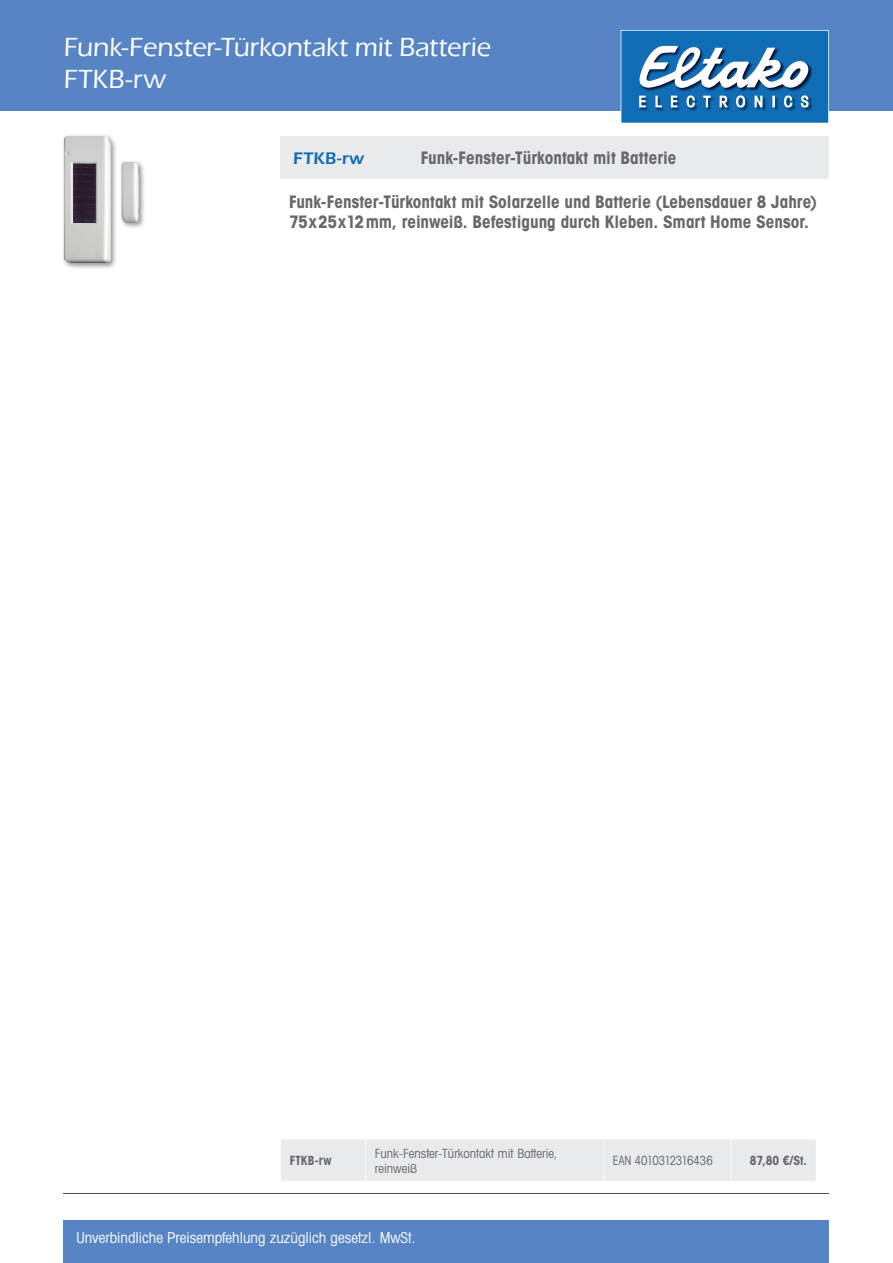
<style>
.page{position:relative;width:893px;height:1263px;background:#fff}
.page>*{position:absolute;margin:0;border:0;box-sizing:border-box;transform-origin:0 0}
.t1{font:500 27px/32.4px "Eras ITC";letter-spacing:-.005em;color:#fff}
.t2{font:700 condensed 17.25px/20.7px "Avant Garde";color:#68676c}
.t3{font:600 17.25px "Eras ITC";letter-spacing:.01em;color:#0e6db5}
.t4{font:condensed 15px "Avant Garde";color:#fff}
.t5{font:condensed 12.75px/15.3px "Avant Garde";color:#68676c}
.t6{font:700 condensed 12.75px "Avant Garde";letter-spacing:.015em;color:#68676c;scale:.95 1}
.t7{font:condensed 12.75px "Avant Garde";color:#68676c;scale:.9 1}
</style>
<div class="page">
<div style="left:0;top:0;width:893px;height:111px;background:#5684c4"></div>
<svg style="left:621px;top:30px;width:208px;height:93px;background:#4386bc"></svg>
<div style="left:64px;top:1220px;width:765px;height:43px;background:#5684c4"></div>
<hr style="left:64px;top:1194px;width:765px;height:1px;background:#504e53">
<div style="left:280px;top:136px;width:549px;height:43px;background:#e9eaeb"></div>
<div style="left:281px;top:1139px;width:535px;height:42px;background:#e9eaeb"></div>
<img style="left:64px;top:135px;width:80px;height:134px">
<img style="left:63px;top:136px;width:76px;height:127px">
<h1 class="t1" style="left:64px;top:31px;width:429px">Funk-Fenster-Türkontakt mit Batterie<br>FTKB-rw</h1>
<p class="t3" style="left:293px;top:149px;width:72px">FTKB-rw</p>
<p class="t2" style="left:421px;top:149px;width:257px">Funk-Fenster-Türkontakt mit Batterie</p>
<p class="t2" style="left:289px;top:193px;width:529px">Funk-Fenster-Türkontakt mit Solarzelle und Batterie (Lebensdauer 8 Jahre)<br>75x25x12mm, reinweiß. Befestigung durch Kleben. Smart Home Sensor.</p>
<p class="t6" style="left:290px;top:1156px;width:45px">FTKB-rw</p>
<p class="t5" style="left:375px;top:1147px;width:184px">Funk-Fenster-Türkontakt mit Batterie, reinweiß</p>
<p class="t7" style="left:613px;top:1156px;width:112px">EAN 4010312316436</p>
<p class="t6" style="left:750px;top:1156px;width:61px">87,80 €/St.</p>
<p class="t4" style="left:76px;top:1232px;width:340px">Unverbindliche Preisempfehlung zuzüglich gesetzl. MwSt.</p>
</div>
